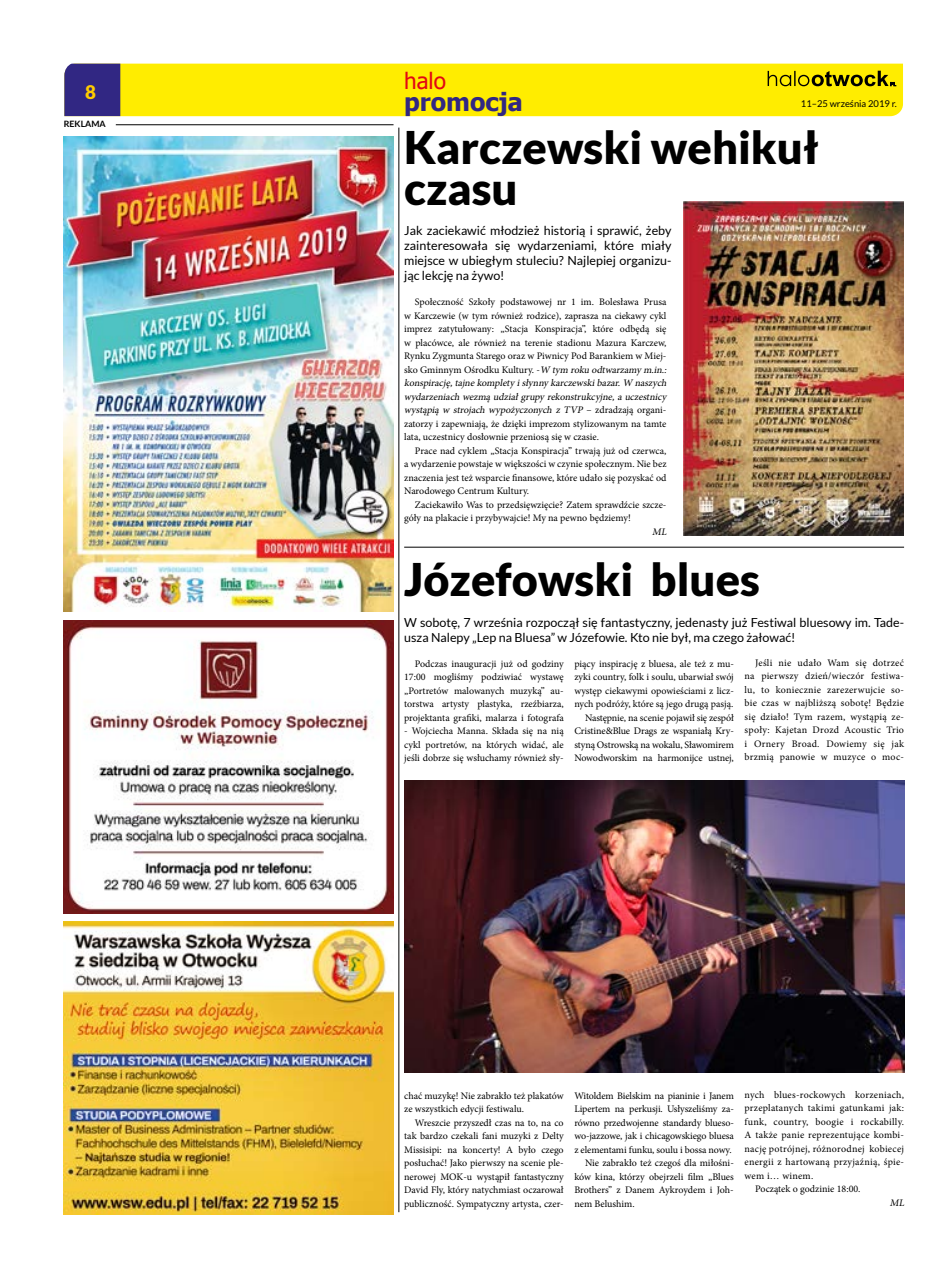
<style>
.page{position:relative;width:936px;height:1276px;background:#fff}
.page>*{position:absolute;margin:0;border:0;box-sizing:border-box;transform-origin:0 0}
.t1{font:900 45px/41.2px "Lato";color:#000}
.t2{font:700 25px "Tahoma";color:#312783}
.t3{font:22.5px "Tahoma";color:#e30613}
.t4{font:900 18.75px "Lato";color:#fc0}
.t5{font:12.5px/15px "Lato";color:#000;text-align:justify}
.t6{font:10px/13.5px "Minion Pro";color:#000;text-align:justify}
.t7{font:10px "Minion Pro";letter-spacing:.025em;color:#000}
.t8{font:10px "Minion Pro";letter-spacing:.02em;color:#000}
.t9{font:italic 10px "Minion Pro";color:#000}
.t10{font:9.38px "Lato";color:#000}
.t11{font:700 8.75px "Lato";color:#000}
.s1{font-style:italic}
</style>
<div class="page">
<svg style="left:64px;top:64px;width:838px;height:52px;background:#eddc09"></svg>
<img style="left:64px;top:620px;width:329px;height:293px">
<img style="left:64px;top:921px;width:329px;height:293px">
<hr style="left:116px;top:125px;width:277px;height:1px;background:#000">
<img style="left:64px;top:136px;width:329px;height:475px">
<img style="left:683px;top:201px;width:220px;height:334px">
<hr style="left:404px;top:547px;width:500px;height:1px;background:#000">
<hr style="left:398px;top:128px;width:1px;height:1084px;background:#000">
<img style="left:404px;top:780px;width:500px;height:292px">
<h3 class="t4" style="left:85px;top:81px;width:12px">8</h3>
<p class="t11" style="left:64px;top:119px;width:43px">REKLAMA</p>
<h3 class="t3" style="left:404px;top:66px;width:43px">halo</h3>
<h2 class="t2" style="left:404px;top:84px;width:120px">promocja</h2>
<p class="t10" style="left:800px;top:98px;width:97px">11–25 września 2019 r.</p>
<h1 class="t1" style="left:404px;top:126px;width:416px">Karczewski wehikuł czasu</h1>
<p class="t5" style="left:404px;top:223px;width:269px">Jak zaciekawić młodzież historią i sprawić, żeby zainteresowała się wydarzeniami, które miały miejsce w ubiegłym stuleciu? Najlepiej organizu&shy;jąc lekcję na żywo!</p>
<p class="t6" style="left:404px;top:295px;width:266px;text-align:left;text-indent:11px">Społeczność Szkoły podstawowej nr 1 im. Bolesława Prusa w Karczewie (w tym również rodzice), zaprasza na ciekawy cykl imprez zatytułowany: „Stacja Konspiracja”, które odbędą się w placówce, ale również na terenie stadionu Mazura Karczew, Rynku Zygmunta Starego oraz w Piwnicy Pod Barankiem w Miej&shy;sko Gminnym Ośrodku Kultury. -<span class="s1">W tym roku odtwarzamy m.in.: konspirację,taj nekomplety isłynny karczewskibazar.W naszych wydarzeniach wezmąudziałgrupy rekonstrukcyj ne,auczestnicy wystąpią w stroj ach wypożyczonych z TVP</span> – z d r a d z aj ą o r g a n i - zatorzy i zapewniają, że dzięki imprezom stylizowanym na tamte lata, uczestnicy dosłownie przeniosą się w czasie.</p>
<p class="t6" style="left:404px;top:444px;width:264px;text-indent:11px">Prace nad cyklem „Stacja Konspiracja” trwają już od czerwca, a wydarzenie powstaje w większości w czynie społecznym. Nie bez znaczenia jest też wsparcie finansowe, które udało się pozyskać od Narodowego Centrum Kultury.</p>
<p class="t6" style="left:404px;top:498px;width:264px;text-indent:11px">Zaciekawiło Was to przedsięwzięcie? Zatem sprawdźcie szcze&shy;góły na plakacie i przybywajcie! My na pewno będziemy!</p>
<p class="t9" style="left:652px;top:525px;width:18px">ML</p>
<h1 class="t1" style="left:404px;top:558px;width:357px">Józefowski blues</h1>
<p class="t5" style="left:404px;top:614px;width:501px">W sobotę, 7 września rozpoczął się fantastyczny, jedenasty już Festiwal bluesowy im. Tade&shy;usza Nalepy „Lep na Bluesa” w Józefowie. Kto nie był, ma czego żałować!</p>
<p class="t6" style="left:404px;top:656px;width:161px;text-indent:11px">Podczas inauguracji już od godziny 17:00 mogliśmy podziwiać wystawę „Portretów malowanych muzyką” au&shy;torstwa artysty plastyka, rzeźbiarza, projektanta grafiki, malarza i fotografa</p>
<p class="t6" style="left:404px;top:724px;width:161px">- Wojciecha Manna. Składa się na nią cykl portretów, na których widać, ale jeśli dobrze się wsłuchamy również sły-</p>
<p class="t6" style="left:744px;top:656px;width:161px;text-indent:11px">Jeśli nie udało Wam się dotrzeć na pierwszy dzień/wieczór festiwa&shy;lu, to koniecznie zarezerwujcie so&shy;bie czas w najbliższą sobotę! Będzie się działo! Tym razem, wystąpią ze&shy;społy: Kajetan Drozd Acoustic Trio i Ornery Broad. Dowiemy się jak brzmią panowie w muzyce o moc-</p>
<p class="t6" style="left:574px;top:656px;width:161px;text-align:right">piący inspirację z bluesa, ale też z mu&shy;zyki country, folk i soulu, ubarwiał swój występ ciekawymi opowieściami z licz&shy;nych podróży, które są jego drugą pasją.<br>Następnie, na scenie pojawił się zespół Cristine&amp;Blue Drags ze wspaniałą Kry&shy;styną Ostrowską na wokalu, Sławomirem Nowodworskim na harmonijce ustnej,</p>
<p class="t6" style="left:404px;top:1088px;width:161px">chać muzykę! Nie zabrakło też plakatów ze wszystkich edycji festiwalu.</p>
<p class="t6" style="left:404px;top:1115px;width:161px;text-indent:11px">Wreszcie przyszedł czas na to, na co tak bardzo czekali fani muzyki z Delty Missisipi: na koncerty! A było czego posłuchać! Jako pierwszy na scenie ple&shy;nerowej MOK-u wystąpił fantastyczny David Fly, który natychmiast oczarował publiczność. Sympatyczny artysta, czer-</p>
<p class="t6" style="left:574px;top:1088px;width:161px">Witoldem Bielskim na pianinie i Janem</p>
<p class="t6" style="left:574px;top:1102px;width:161px">Lipertem na perkusji. Usłyszeliśmy za-</p>
<p class="t6" style="left:574px;top:1115px;width:161px">równo przedwojenne standardy blueso-</p>
<p class="t6" style="left:574px;top:1129px;width:161px">wo-jazzowe, jak i chicagowskiego bluesa</p>
<p class="t6" style="left:574px;top:1142px;width:159px">z elementami funku, soulu i bossa nowy.</p>
<p class="t6" style="left:585px;top:1156px;width:150px">Nie zabrakło też czegoś dla miłośni-</p>
<p class="t6" style="left:574px;top:1169px;width:161px">ków kina, którzy obejrzeli film „Blues</p>
<p class="t6" style="left:574px;top:1183px;width:161px">Brothers” z Danem Aykroydem i Joh-</p>
<p class="t6" style="left:574px;top:1196px;width:62px">nem Belushim.</p>
<p class="t8" style="left:744px;top:1088px;width:161px">nych blues-rockowych korzeniach,</p>
<p class="t7" style="left:744px;top:1101px;width:161px">przeplatanych takimi gatunkami jak:</p>
<p class="t7" style="left:744px;top:1115px;width:161px">funk, country, boogie i rockabilly.</p>
<p class="t7" style="left:744px;top:1128px;width:161px">A także panie reprezentujące kombi-</p>
<p class="t7" style="left:744px;top:1142px;width:161px">nację potrójnej, różnorodnej kobiecej</p>
<p class="t7" style="left:744px;top:1155px;width:161px">energii z hartowaną przyjaźnią, śpie-</p>
<p class="t7" style="left:744px;top:1169px;width:70px">wem i… winem.</p>
<p class="t6" style="left:755px;top:1182px;width:107px">Początek o godzinie 18:00.</p>
<p class="t9" style="left:889px;top:1196px;width:18px">ML</p>
</div>
